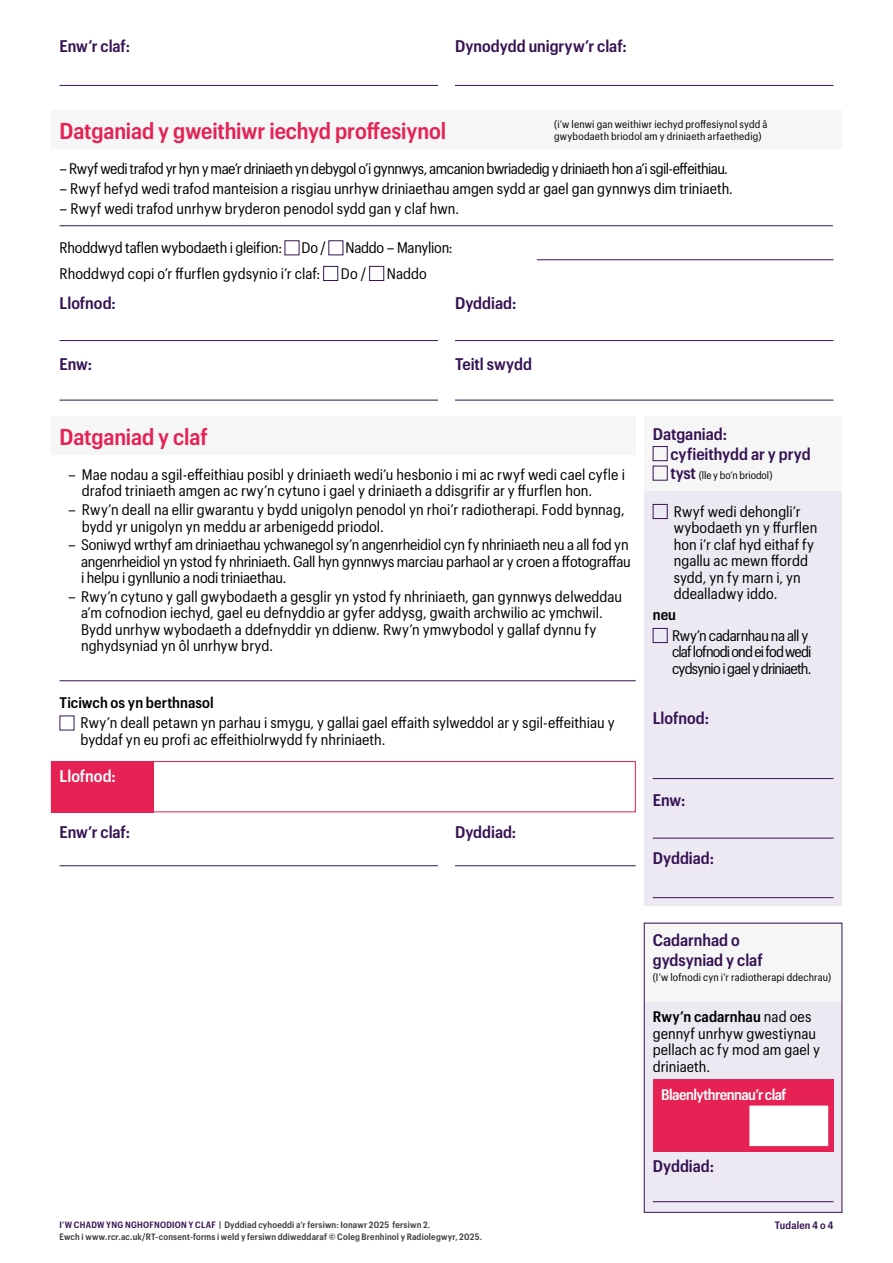
<style>
.page{position:relative;width:893px;height:1263px;background:#fff}
.page>*{position:absolute;margin:0;border:0;box-sizing:border-box;transform-origin:0 0}
.t1{font:600 22.5px "Graphik Compact";letter-spacing:-.005em;color:#e62154}
.t2{font:600 16.5px/19.5px "Graphik Compact";color:#361353}
.t3{font:600 16.5px "Graphik Compact";color:#fff}
.t4{font:15px/16.5px "Graphik Compact";color:#000}
.t5{font:15px/16.5px "Graphik Compact";letter-spacing:-.02em;color:#000}
.t6{font:15px "Graphik Compact";letter-spacing:-.035em;color:#000}
.t7{font:15px/16.5px "Graphik Compact";letter-spacing:-.05em;color:#000}
.t8{font:600 15px "Graphik Compact";letter-spacing:.005em;color:#000}
.t9{font:600 15px "Graphik Compact";letter-spacing:-.035em;color:#fff}
.t10{font:10.5px/12px "Graphik Compact";letter-spacing:.015em;color:#000}
.t11{font:10.5px "Graphik Compact";letter-spacing:-.005em;color:#000}
.t12{font:600 10.5px "Graphik Compact";letter-spacing:.015em;color:#361353}
.t13{font:600 9px/12px "Graphik Compact";letter-spacing:.025em;color:#3c3c3b}
.s1{font-weight:600;font-size:16.5px;color:#361353}
.s2{font-weight:600}
.s3{color:#361353}
</style>
<div class="page">
<div style="left:644px;top:417px;width:198px;height:489px;background:#ece9f2"></div>
<div style="left:51px;top:417px;width:585px;height:38px;background:#f6f6f6"></div>
<hr style="left:455px;top:85px;width:378px;height:1px;background:#361353">
<hr style="left:60px;top:85px;width:378px;height:1px;background:#361353">
<div style="left:644px;top:417px;width:198px;height:74px;background:#f6f6f6"></div>
<div style="left:653px;top:446px;width:15px;height:15px;border:1px solid #361353"></div>
<div style="left:653px;top:466px;width:15px;height:15px;border:1px solid #361353"></div>
<div style="left:653px;top:504px;width:15px;height:15px;border:1px solid #361353"></div>
<div style="left:653px;top:628px;width:15px;height:15px;border:1px solid #361353"></div>
<hr style="left:653px;top:778px;width:180px;height:1px;background:#361353">
<hr style="left:653px;top:897px;width:180px;height:1px;background:#361353">
<hr style="left:653px;top:838px;width:180px;height:1px;background:#361353">
<hr style="left:60px;top:680px;width:576px;height:1px;background:#361353">
<div style="left:51px;top:111px;width:791px;height:38px;background:#f6f6f6"></div>
<hr style="left:60px;top:340px;width:378px;height:1px;background:#361353">
<hr style="left:455px;top:340px;width:378px;height:1px;background:#361353">
<hr style="left:60px;top:400px;width:378px;height:1px;background:#361353">
<hr style="left:455px;top:400px;width:378px;height:1px;background:#361353">
<hr style="left:60px;top:225px;width:773px;height:1px;background:#361353">
<hr style="left:537px;top:259px;width:296px;height:1px;background:#361353">
<hr style="left:455px;top:865px;width:181px;height:1px;background:#361353">
<hr style="left:60px;top:865px;width:378px;height:1px;background:#361353">
<div style="left:51px;top:761px;width:585px;height:51px;border:1px solid #e62154"></div>
<div style="left:51px;top:761px;width:102px;height:51px;background:#e62154"></div>
<div style="left:323px;top:266px;width:15px;height:15px;border:1px solid #361353"></div>
<div style="left:369px;top:266px;width:15px;height:15px;border:1px solid #361353"></div>
<div style="left:644px;top:923px;width:198px;height:289px;background:#ece9f2"></div>
<div style="left:644px;top:923px;width:198px;height:78px;background:#f6f6f6"></div>
<hr style="left:653px;top:1201px;width:180px;height:1px;background:#361353">
<div style="left:644px;top:923px;width:198px;height:290px;border:1px solid #361353"></div>
<div style="left:653px;top:1079px;width:180px;height:72px;background:#e62154"></div>
<div style="left:744px;top:1100px;width:89px;height:51px;background:#fff;border:5px solid #e62154"></div>
<p class="t2" style="left:60px;top:35px;width:72px">Enw’r claf:</p>
<p class="t2" style="left:455px;top:35px;width:173px">Dynodydd unigryw’r claf:</p>
<h1 class="t1" style="left:60px;top:114px;width:388px">Datganiad y gweithiwr iechyd proffesiynol</h1>
<p class="t10" style="left:554px;top:118px;width:215px">(i’w lenwi gan weithiwr iechyd proffesiynol sydd â gwybodaeth briodol am y driniaeth arfaethedig)</p>
<p class="t6" style="left:60px;top:157px;width:670px">– Rwyf wedi trafod yr hyn y mae’r driniaeth yn debygol o’i gynnwys, amcanion bwriadedig y driniaeth hon a’i sgil-effeithiau.</p>
<p class="t4" style="left:60px;top:179px;width:675px">– Rwyf hefyd wedi trafod manteision a risgiau unrhyw driniaethau amgen sydd ar gael gan gynnwys dim triniaeth.</p>
<p class="t4" style="left:60px;top:200px;width:401px">– Rwyf wedi trafod unrhyw bryderon penodol sydd gan y claf hwn.</p>
<p class="t4" style="left:60px;top:238px;width:224px">Rhoddwyd taflen wybodaeth i gleifion:</p>
<p class="t4" style="left:302px;top:238px;width:26px">Do /</p>
<p class="t4" style="left:345px;top:238px;width:109px">Naddo – Manylion:</p>
<p class="t4" style="left:60px;top:264px;width:262px">Rhoddwyd copi o’r ffurflen gydsynio i’r claf:</p>
<p class="t4" style="left:341px;top:264px;width:27px">Do /</p>
<p class="t4" style="left:387px;top:264px;width:42px">Naddo</p>
<p class="t2" style="left:60px;top:292px;width:58px">Llofnod:</p>
<p class="t2" style="left:455px;top:292px;width:63px">Dyddiad:</p>
<p class="t2" style="left:60px;top:353px;width:34px">Enw:</p>
<p class="t2" style="left:455px;top:353px;width:78px">Teitl swydd</p>
<h1 class="t1" style="left:60px;top:420px;width:150px">Datganiad y claf</h1>
<p class="t4" style="left:82px;top:465px;width:545px;text-indent:-14px">– Mae nodau a sgil-effeithiau posibl y driniaeth wedi’u hesbonio i mi ac rwyf wedi cael cyfle i drafod triniaeth amgen ac rwy’n cytuno i gael y driniaeth a ddisgrifir ar y ffurflen hon.</p>
<p class="t4" style="left:82px;top:500px;width:544px;text-indent:-14px">– Rwy’n deall na ellir gwarantu y bydd unigolyn penodol yn rhoi’r radiotherapi. Fodd bynnag, bydd yr unigolyn yn meddu ar arbenigedd priodol.</p>
<p class="t5" style="left:81px;top:535px;width:551px;text-indent:-13px">– Soniwyd wrthyf am driniaethau ychwanegol sy’n angenrheidiol cyn fy nhriniaeth neu a all fod yn angenrheidiol yn ystod fy nhriniaeth. Gall hyn gynnwys marciau parhaol ar y croen a ffotograffau i helpu i gynllunio a nodi triniaethau.</p>
<p class="t4" style="left:81px;top:587px;width:543px;text-indent:-13px">– Rwy’n cytuno y gall gwybodaeth a gesglir yn ystod fy nhriniaeth, gan gynnwys delweddau a’m cofnodion iechyd, gael eu defnyddio ar gyfer addysg, gwaith archwilio ac ymchwil.<br>Bydd unrhyw wybodaeth a ddefnyddir yn ddienw. Rwy’n ymwybodol y gallaf dynnu fy nghydsyniad yn ôl unrhyw bryd.</p>
<p class="t8" style="left:60px;top:691px;width:156px">Ticiwch os yn berthnasol</p>
<p class="t4" style="left:81px;top:713px;width:536px">Rwy’n deall petawn yn parhau i smygu, y gallai gael effaith sylweddol ar y sgil-effeithiau y byddaf yn eu profi ac effeithiolrwydd fy nhriniaeth.</p>
<p class="t3" style="left:60px;top:764px;width:58px">Llofnod:</p>
<p class="t2" style="left:60px;top:820px;width:72px">Enw’r claf:</p>
<p class="t2" style="left:455px;top:820px;width:63px">Dyddiad:</p>
<p class="t2" style="left:671px;top:423px;width:142px;text-indent:-18px">Datganiad:<br>cyfieithydd ar y pryd</p>
<p class="t11" style="left:671px;top:468px;width:103px"><span class="s1">tyst</span> (lle y bo’n briodol)</p>
<p class="t4" style="left:674px;top:502px;width:145px">Rwyf wedi dehongli’r wybodaeth yn y ffurflen hon i’r claf hyd eithaf fy ngallu ac mewn ffordd sydd, yn fy marn i, yn ddealladwy iddo.</p>
<p class="t8" style="left:653px;top:603px;width:25px">neu</p>
<p class="t7" style="left:672px;top:626px;width:141px">Rwy’n cadarnhau na all y claf lofnodi ond ei fod wedi cydsynio i gael y driniaeth.</p>
<p class="t2" style="left:653px;top:706px;width:58px">Llofnod:</p>
<p class="t2" style="left:653px;top:789px;width:34px">Enw:</p>
<p class="t2" style="left:653px;top:847px;width:63px">Dyddiad:</p>
<p class="t2" style="left:653px;top:929px;width:111px">Cadarnhad o gydsyniad y claf</p>
<p class="t10" style="left:653px;top:970px;width:180px">(I’w lofnodi cyn i’r radiotherapi ddechrau)</p>
<p class="t4" style="left:653px;top:1007px;width:169px"><span class="s2">Rwy’n cadarnhau</span> nad oes gennyf unrhyw gwestiynau pellach ac fy mod am gael y driniaeth.</p>
<p class="t9" style="left:661px;top:1083px;width:127px">Blaenlythrennau’r claf</p>
<p class="t2" style="left:653px;top:1155px;width:63px">Dyddiad:</p>
<p class="t13" style="left:60px;top:1218px;width:424px"><span class="s3">I’W CHADW YNG NGHOFNODION Y CLAF |</span> Dyddiad cyhoeddi a’r fersiwn: Ionawr 2025 fersiwn 2.<br>Ewch i www.rcr.ac.uk/RT-consent-forms i weld y fersiwn ddiweddaraf © Coleg Brenhinol y Radiolegwyr, 2025.</p>
<p class="t12" style="left:775px;top:1217px;width:60px">Tudalen 4 o 4</p>
</div>
